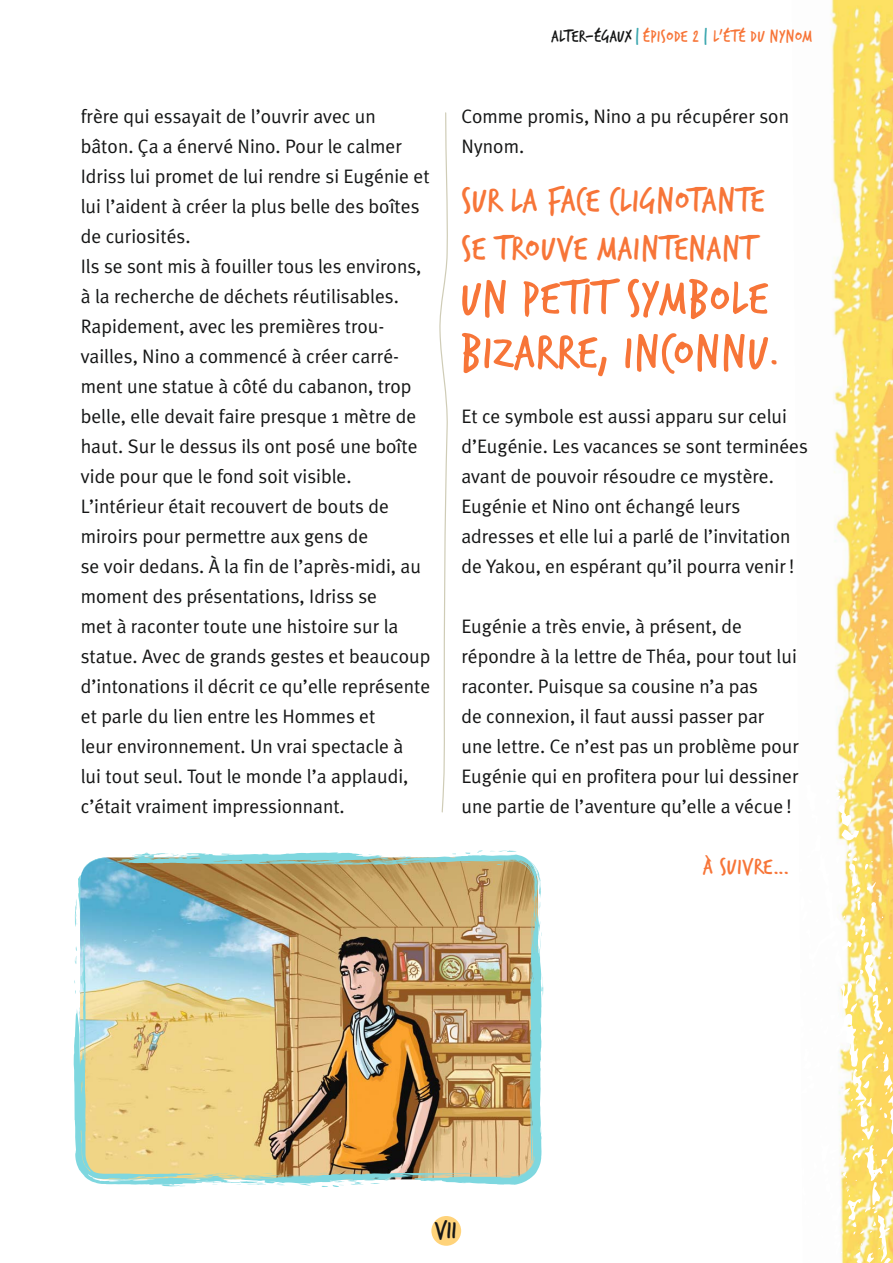
<style>
.page{position:relative;width:893px;height:1263px;background:#fff}
.page>*{position:absolute;margin:0;border:0;box-sizing:border-box;transform-origin:0 0}
.t1{font:51px/54px "Trash Hand";letter-spacing:.04em;color:#f77538}
.t2{font:36px/48px "Trash Hand";letter-spacing:.03em;color:#f77538}
.t3{font:27px "Trash Hand";color:#151616}
.t4{font:24px "Trash Hand";letter-spacing:.035em;color:#f77538}
.t5{font:19.5px/30px "Meta Plus Normal";color:#151616}
.t6{font:18px "Trash Hand";letter-spacing:.04em;color:#f77538}
.s1{color:#151616}
.s2{color:#3ca7af}
.s3{font-size:30px}
</style>
<div class="page">
<img style="left:830px;top:0;width:63px;height:778px">
<svg style="left:73px;top:778px;width:820px;height:485px"></svg>
<svg style="left:439px;top:112px;width:9px;height:701px"></svg>
<img style="left:74px;top:850px;width:469px;height:337px">
<div style="left:431px;top:1216px;width:30px;height:30px;background:#ffd37a;border-radius:50%"></div>
<p class="t6" style="left:551px;top:27px;width:262px"><span class="s1">ALTER-ÉGAUX</span> <span class="s2">|</span>ÉPISODE 2 <span class="s2">|</span> L’ÉTÉ DU NYNOM</p>
<p class="t5" style="left:81px;top:103px;width:351px">frère qui essayait de l’ouvrir avec un bâton. Ça a énervé Nino. Pour le calmer Idriss lui promet de lui rendre si Eugénie et lui l’aident à créer la plus belle des boîtes de curiosités.<br>Ils se sont mis à fouiller tous les environs, à la recherche de déchets réutilisables.<br>Rapidement, avec les premières trou&shy;vailles, Nino a commencé à créer carré&shy;ment une statue à côté du cabanon, trop belle, elle devait faire presque 1 mètre de haut. Sur le dessus ils ont posé une boîte vide pour que le fond soit visible.<br>L’intérieur était recouvert de bouts de miroirs pour permettre aux gens de<br>se voir dedans. À la fin de l’après-midi, au moment des présentations, Idriss se<br>met à raconter toute une histoire sur la statue. Avec de grands gestes et beaucoup d’intonations il décrit ce qu’elle représente et parle du lien entre les Hommes et<br>leur environnement. Un vrai spectacle à<br>lui tout seul. Tout le monde l’a applaudi, c’était vraiment impressionnant.</p>
<p class="t5" style="left:461px;top:103px;width:329px">Comme promis, Nino a pu récupérer son<br>Nynom.</p>
<h2 class="t2" style="left:461px;top:178px;width:304px">SUR LA FACE CLIGNOTANTE<br>SE TROUVE MAINTENANT</h2>
<h1 class="t1" style="left:461px;top:273px;width:320px">UN PETIT SYMBOLE<br>BIZARRE, INCONNU.</h1>
<p class="t5" style="left:461px;top:403px;width:348px">Et ce symbole est aussi apparu sur celui d’Eugénie. Les vacances se sont terminées avant de pouvoir résoudre ce mystère.<br>Eugénie et Nino ont échangé leurs adresses et elle lui a parlé de l’invitation de Yakou, en espérant qu’il pourra venir !</p>
<p class="t5" style="left:461px;top:613px;width:339px">Eugénie a très envie, à présent, de répondre à la lettre de Théa, pour tout lui raconter. Puisque sa cousine n’a pas<br>de connexion, il faut aussi passer par une lettre. Ce n’est pas un problème pour Eugénie qui en profitera pour lui dessiner une partie de l’aventure qu’elle a vécue !</p>
<p class="t4" style="left:703px;top:855px;width:89px">À SUIVRE<span class="s3">…</span></p>
<h3 class="t3" style="left:434px;top:1217px;width:24px">VII</h3>
</div>
